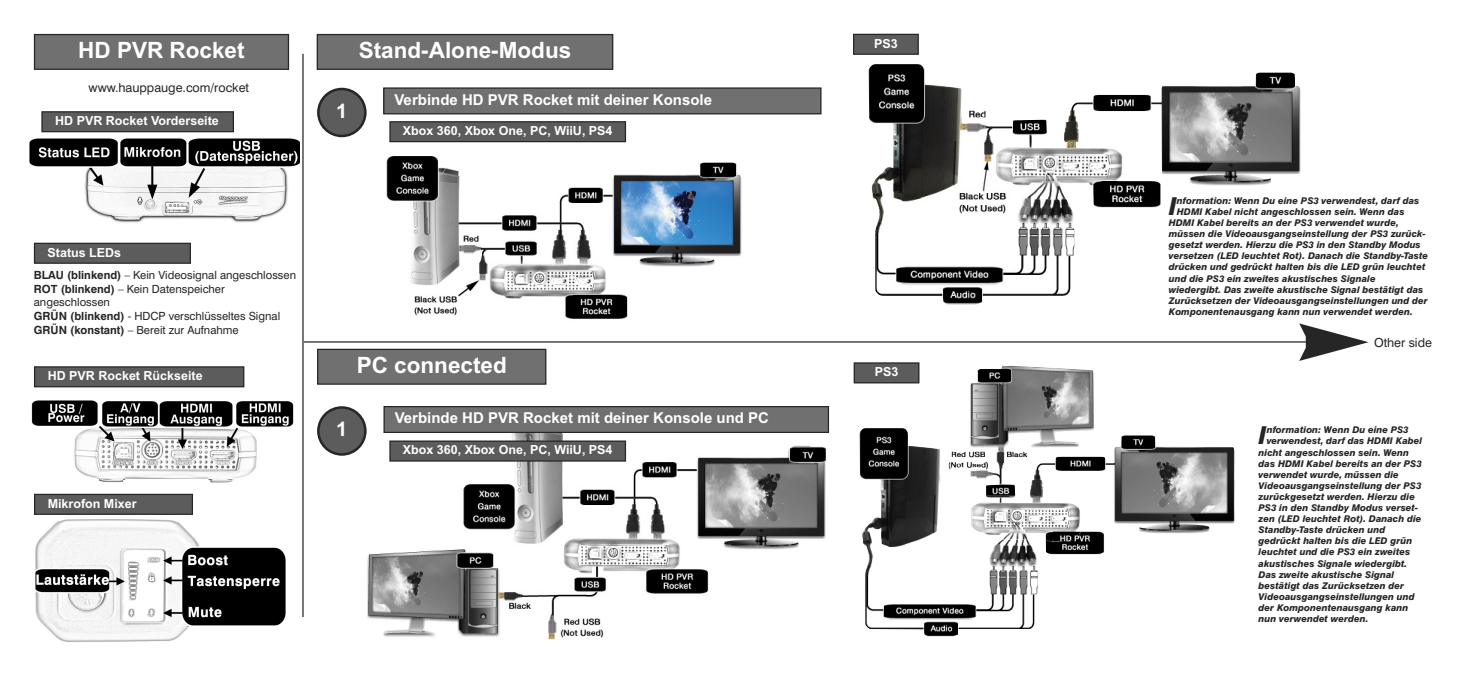
<style>
.page{position:relative;width:1463px;height:675px;background:#fff}
.page>*{position:absolute;margin:0;border:0;box-sizing:border-box;transform-origin:0 0}
.t1{font:italic 800 24.62px "Swiss 721 BT";color:#272627}
.t2{font:700 22.5px "Arial";color:#fff}
.t3{font:700 20px "Arial";color:#fff}
.t4{font:700 15px "Arial";color:#fff}
.t5{font:700 12.5px "Arial";color:#fff}
.t6{font:12.5px "Swiss 721 BT";color:#272627}
.t7{font:11.25px/13.5px "Swiss 721 BT";color:#272627}
.t8{font:italic 800 9.25px "Swiss 721 BT";color:#272627}
.s1{font-weight:700}
</style>
<div class="page">
<img style="left:386px;top:134px;width:356px;height:185px">
<img style="left:366px;top:406px;width:464px;height:234px">
<div style="left:384px;top:88px;width:437px;height:26px;background:#707070"></div>
<div style="left:383px;top:87px;width:438px;height:27px;border:1px solid #272627"></div>
<div style="left:317px;top:35px;width:295px;height:34px;background:#707070"></div>
<div style="left:317px;top:34px;width:296px;height:36px;border:1px solid #272627"></div>
<div style="left:34px;top:35px;width:254px;height:34px;background:#707070"></div>
<div style="left:34px;top:34px;width:255px;height:36px;border:1px solid #272627"></div>
<svg style="left:317px;top:88px;width:49px;height:49px"></svg>
<hr style="left:302px;top:54px;width:2px;height:563px;background:#272627">
<img style="left:31px;top:400px;width:263px;height:83px">
<img style="left:29px;top:132px;width:270px;height:91px">
<img style="left:35px;top:519px;width:251px;height:123px">
<div style="left:35px;top:494px;width:157px;height:20px;background:#5d5c5d"></div>
<div style="left:34px;top:494px;width:159px;height:21px;border:1px solid #272627"></div>
<div style="left:34px;top:243px;width:156px;height:20px;background:#5d5c5d"></div>
<div style="left:34px;top:243px;width:157px;height:21px;border:1px solid #272627"></div>
<div style="left:42px;top:112px;width:191px;height:20px;background:#5d5c5d"></div>
<div style="left:41px;top:111px;width:193px;height:21px;border:1px solid #272627"></div>
<div style="left:35px;top:367px;width:209px;height:20px;background:#5d5c5d"></div>
<div style="left:34px;top:366px;width:210px;height:21px;border:1px solid #272627"></div>
<div style="left:318px;top:349px;width:228px;height:35px;background:#707070"></div>
<div style="left:317px;top:349px;width:229px;height:36px;border:1px solid #272627"></div>
<div style="left:384px;top:407px;width:444px;height:25px;background:#707070"></div>
<div style="left:383px;top:406px;width:446px;height:27px;border:1px solid #272627"></div>
<svg style="left:317px;top:406px;width:49px;height:50px"></svg>
<div style="left:390px;top:122px;width:235px;height:20px;background:#5d5c5d"></div>
<div style="left:389px;top:121px;width:237px;height:21px;border:1px solid #272627"></div>
<div style="left:390px;top:441px;width:235px;height:20px;background:#5d5c5d"></div>
<div style="left:389px;top:441px;width:237px;height:21px;border:1px solid #272627"></div>
<hr style="left:304px;top:341px;width:1047px;height:2px;background:#272627">
<svg style="left:1299px;top:323px;width:69px;height:38px"></svg>
<img style="left:859px;top:366px;width:376px;height:271px">
<div style="left:854px;top:363px;width:65px;height:20px;background:#5d5c5d"></div>
<div style="left:853px;top:362px;width:66px;height:21px;border:1px solid #272627"></div>
<img style="left:868px;top:64px;width:432px;height:241px">
<div style="left:853px;top:34px;width:65px;height:20px;background:#5d5c5d"></div>
<div style="left:853px;top:34px;width:66px;height:21px;border:1px solid #272627"></div>
<h2 class="t2" style="left:78px;top:37px;width:168px">HD PVR Rocket</h2>
<h2 class="t2" style="left:359px;top:37px;width:214px">Stand-Alone-Modus</h2>
<h3 class="t6" style="left:89px;top:83px;width:162px">www.hauppauge.com/rocket</h3>
<h3 class="t5" style="left:55px;top:113px;width:165px">HD PVR Rocket Vorderseite</h3>
<h3 class="t3" style="left:336px;top:99px;width:13px">1</h3>
<h3 class="t4" style="left:394px;top:91px;width:319px">Verbinde HD PVR Rocket mit deiner Konsole</h3>
<h3 class="t5" style="left:403px;top:123px;width:211px">Xbox 360, Xbox One, PC, WiiU, PS4</h3>
<h3 class="t5" style="left:48px;top:245px;width:75px">Status LEDs</h3>
<p class="t7" style="left:34px;top:270px;width:264px"><span class="s1">BLAU (blinkend)</span> – Kein Videosignal angeschlossen <span class="s1">ROT (blinkend)</span> – Kein Datenspeicher angeschlossen<br><span class="s1">GRÜN (blinkend)</span> - HDCP verschlüsseltes Signal <span class="s1">GRÜN (konstant)</span> – Bereit zur Aufnahme</p>
<h3 class="t5" style="left:48px;top:368px;width:156px">HD PVR Rocket Rückseite</h3>
<h3 class="t5" style="left:48px;top:496px;width:90px">Mikrofon Mixer</h3>
<h3 class="t3" style="left:336px;top:417px;width:13px">1</h3>
<h2 class="t2" style="left:357px;top:352px;width:152px">PC connected</h2>
<h3 class="t4" style="left:395px;top:409px;width:376px">Verbinde HD PVR Rocket mit deiner Konsole und PC</h3>
<h3 class="t5" style="left:403px;top:443px;width:211px">Xbox 360, Xbox One, PC, WiiU, PS4</h3>
<h3 class="t5" style="left:874px;top:36px;width:25px">PS3</h3>
<h3 class="t5" style="left:874px;top:365px;width:25px">PS3</h3>
<h1 class="t1" style="left:1168px;top:197px;width:10px">I</h1>
<p class="t8" style="left:1176px;top:197px;width:244px">nformation: Wenn Du eine PS3 verwendest, darf das</p>
<p class="t8" style="left:1176px;top:208px;width:229px">HDMI Kabel nicht angeschlossen sein. Wenn das</p>
<p class="t8" style="left:1168px;top:219px;width:231px">HDMI Kabel bereits an der PS3 verwendet wurde,</p>
<p class="t8" style="left:1168px;top:230px;width:258px">müssen die Videoausgangseinstellung der PS3 zurück-</p>
<p class="t8" style="left:1168px;top:242px;width:254px">gesetzt werden. Hierzu die PS3 in den Standby Modus</p>
<p class="t8" style="left:1168px;top:253px;width:261px">versetzen (LED leuchtet Rot). Danach die Standby-Taste</p>
<p class="t8" style="left:1168px;top:264px;width:258px">drücken und gedrückt halten bis die LED grün leuchtet</p>
<p class="t8" style="left:1168px;top:275px;width:208px">und die PS3 ein zweites akustisches Signale</p>
<p class="t8" style="left:1168px;top:286px;width:256px">wiedergibt. Das zweite akustische Signal bestätigt das</p>
<p class="t8" style="left:1168px;top:297px;width:261px">Zurücksetzen der Videoausgangseinstellungen und der</p>
<p class="t8" style="left:1168px;top:308px;width:245px">Komponentenausgang kann nun verwendet werden.</p>
<h3 class="t6" style="left:1374px;top:338px;width:59px">Other side</h3>
<h1 class="t1" style="left:1258px;top:427px;width:10px">I</h1>
<p class="t8" style="left:1266px;top:427px;width:143px">nformation: Wenn Du eine PS3</p>
<p class="t8" style="left:1266px;top:438px;width:157px">verwendest, darf das HDMI Kabel</p>
<p class="t8" style="left:1258px;top:449px;width:152px">nicht angeschlossen sein. Wenn</p>
<p class="t8" style="left:1258px;top:460px;width:165px">das HDMI Kabel bereits an der PS3</p>
<p class="t8" style="left:1258px;top:471px;width:142px">verwendet wurde, müssen die</p>
<p class="t8" style="left:1258px;top:482px;width:164px">Videoausgangseinstellung der PS3</p>
<p class="t8" style="left:1258px;top:493px;width:158px">zurückgesetzt werden. Hierzu die</p>
<p class="t8" style="left:1258px;top:504px;width:161px">PS3 in den Standby Modus verset-</p>
<p class="t8" style="left:1258px;top:515px;width:164px">zen (LED leuchtet Rot). Danach die</p>
<p class="t8" style="left:1258px;top:527px;width:128px">Standby-Taste drücken und</p>
<p class="t8" style="left:1258px;top:538px;width:155px">gedrückt halten bis die LED grün</p>
<p class="t8" style="left:1258px;top:549px;width:153px">leuchtet und die PS3 ein zweites</p>
<p class="t8" style="left:1258px;top:560px;width:150px">akustisches Signale wiedergibt.</p>
<p class="t8" style="left:1258px;top:571px;width:137px">Das zweite akustische Signal</p>
<p class="t8" style="left:1258px;top:582px;width:147px">bestätigt das Zurücksetzen der</p>
<p class="t8" style="left:1258px;top:593px;width:158px">Videoausgangseinstellungen und</p>
<p class="t8" style="left:1258px;top:604px;width:151px">der Komponentenausgang kann</p>
<p class="t8" style="left:1258px;top:615px;width:111px">nun verwendet werden.</p>
</div>
